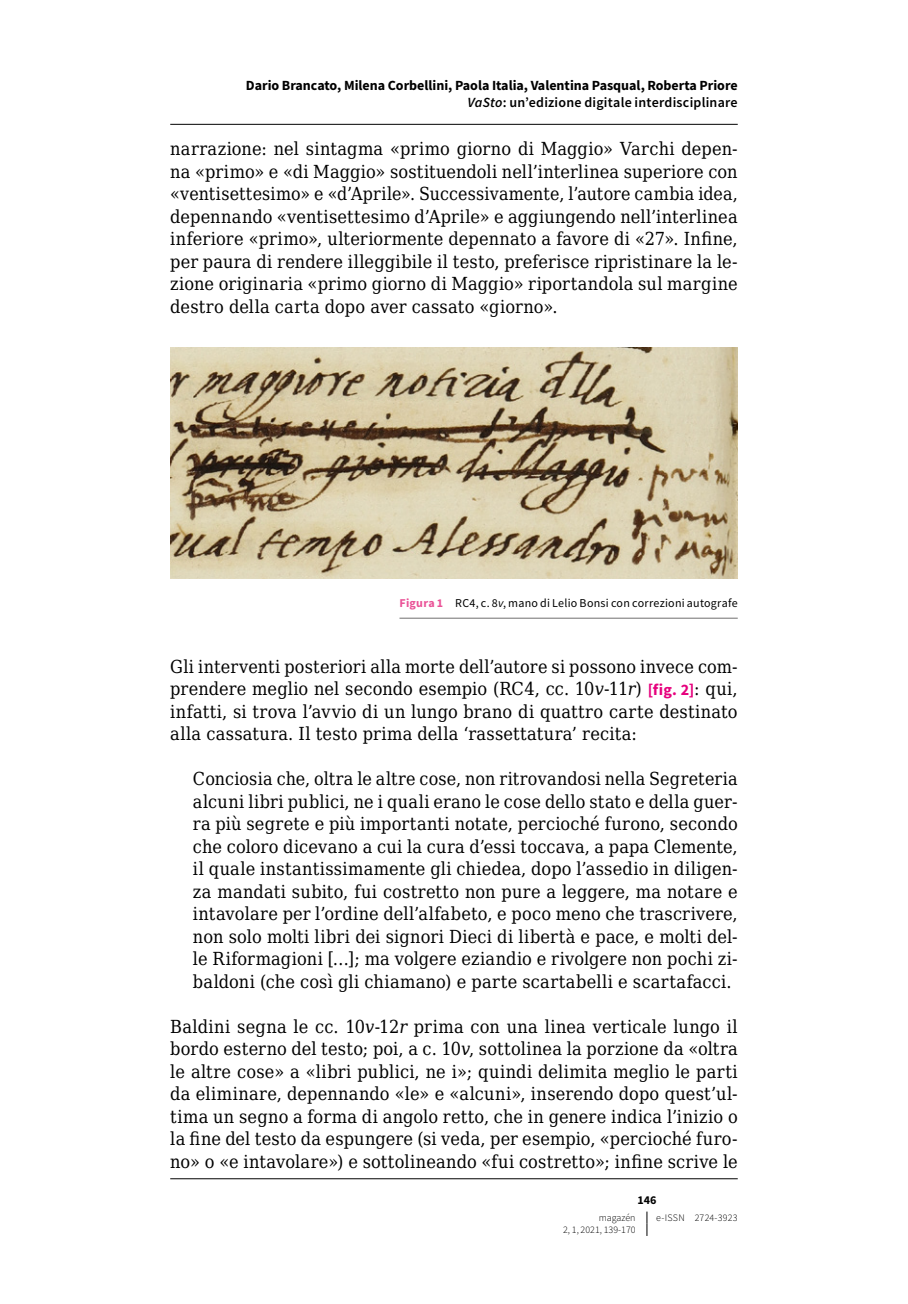
<style>
.page{position:relative;width:908px;height:1304px;background:#fff}
.page>*{position:absolute;margin:0;border:0;box-sizing:border-box;transform-origin:0 0}
.t1{font:18px/22.4px "DejaVu Serif Condensed";letter-spacing:.015em;color:#000;text-align:justify}
.t2{font:700 14px/17.6px "Source Sans Pro";color:#000;text-align:right}
.t3{font:12px "Source Sans Pro";letter-spacing:.02em;color:#000}
.t4{font:700 12px "Source Sans Pro";color:#000}
.t5{font:300 10px "Source Sans Pro";color:#000}
.t6{font:300 10px "Source Sans Pro";letter-spacing:.02em;color:#000}
.s1{font-weight:600;font-style:italic}
.s2{font-weight:600}
.s3{font-weight:700;color:#ea5297}
.s4{font-style:italic}
.s5{font-family:"Source Sans Pro";font-weight:700;font-size:16px;color:#e6007d}
</style>
<div class="page">
<svg style="left:646px;top:1212px;width:1px;height:24px"></svg>
<img style="left:170px;top:347px;width:567px;height:232px">
<hr style="left:399px;top:618px;width:338px;height:1px;background:#706f6f">
<hr style="left:170px;top:124px;width:567px;height:1px;background:#000">
<hr style="left:170px;top:1178px;width:567px;height:1px;background:#000">
<p class="t2" style="left:246px;top:76px;width:493px">Dario Brancato, Milena Corbellini, Paola Italia, Valentina Pasqual, Roberta Priore<br><span class="s1">VaSto</span><span class="s2">: un’edizione digitale interdisciplinare</span></p>
<p class="t1" style="left:170px;top:137px;width:568px">narrazione: nel sintagma «primo giorno di Maggio» Varchi depen&shy;na «primo» e «di Maggio» sostituendoli nell’interlinea superiore con «ventisettesimo» e «d’Aprile». Successivamente, l’autore cambia idea, depennando «ventisettesimo d’Aprile» e aggiungendo nell’interlinea inferiore «primo», ulteriormente depennato a favore di «27». Infine, per paura di rendere illeggibile il testo, preferisce ripristinare la le&shy;zione originaria «primo giorno di Maggio» riportandola sul margine destro della carta dopo aver cassato «giorno».</p>
<p class="t3" style="left:399px;top:595px;width:339px"><span class="s3">Figura 1</span> RC4, c. 8<span class="s4">v</span>, mano di Lelio Bonsi con correzioni autografe</p>
<p class="t1" style="left:170px;top:655px;width:568px">Gli interventi posteriori alla morte dell’autore si possono invece com&shy;prendere meglio nel secondo esempio (RC4, cc. 10<span class="s4">v</span>-11<span class="s4">r</span>) <span class="s5">[fig. 2]</span>: qui, infatti, si trova l’avvio di un lungo brano di quattro carte destinato alla cassatura. Il testo prima della ‘rassettatura’ recita:</p>
<p class="t1" style="left:193px;top:767px;width:546px">Conciosia che, oltra le altre cose, non ritrovandosi nella Segreteria alcuni libri publici, ne i quali erano le cose dello stato e della guer&shy;ra più segrete e più importanti notate, percioché furono, secondo che coloro dicevano a cui la cura d’essi toccava, a papa Clemente, il quale instantissimamente gli chiedea, dopo l’assedio in diligen&shy;za mandati subito, fui costretto non pure a leggere, ma notare e intavolare per l’ordine dell’alfabeto, e poco meno che trascrivere, non solo molti libri dei signori Dieci di libertà e pace, e molti del&shy;le Riformagioni […]; ma volgere eziandio e rivolgere non pochi zi&shy;baldoni (che così gli chiamano) e parte scartabelli e scartafacci.</p>
<p class="t1" style="left:170px;top:1015px;width:568px">Baldini segna le cc. 10<span class="s4">v</span>-12<span class="s4">r</span> prima con una linea verticale lungo il bordo esterno del testo; poi, a c. 10<span class="s4">v</span>, sottolinea la porzione da «oltra le altre cose» a «libri publici, ne i»; quindi delimita meglio le parti da eliminare, depennando «le» e «alcuni», inserendo dopo quest’ul&shy;tima un segno a forma di angolo retto, che in genere indica l’inizio o la fine del testo da espungere (si veda, per esempio, «percioché furo&shy;no» o «e intavolare») e sottolineando «fui costretto»; infine scrive le</p>
<p class="t4" style="left:637px;top:1192px;width:21px">146</p>
<p class="t5" style="left:598px;top:1212px;width:38px">magazén</p>
<p class="t6" style="left:656px;top:1212px;width:83px">e-ISSN 2724-3923</p>
<p class="t5" style="left:563px;top:1224px;width:74px">2, 1, 2021, 139-170</p>
</div>
